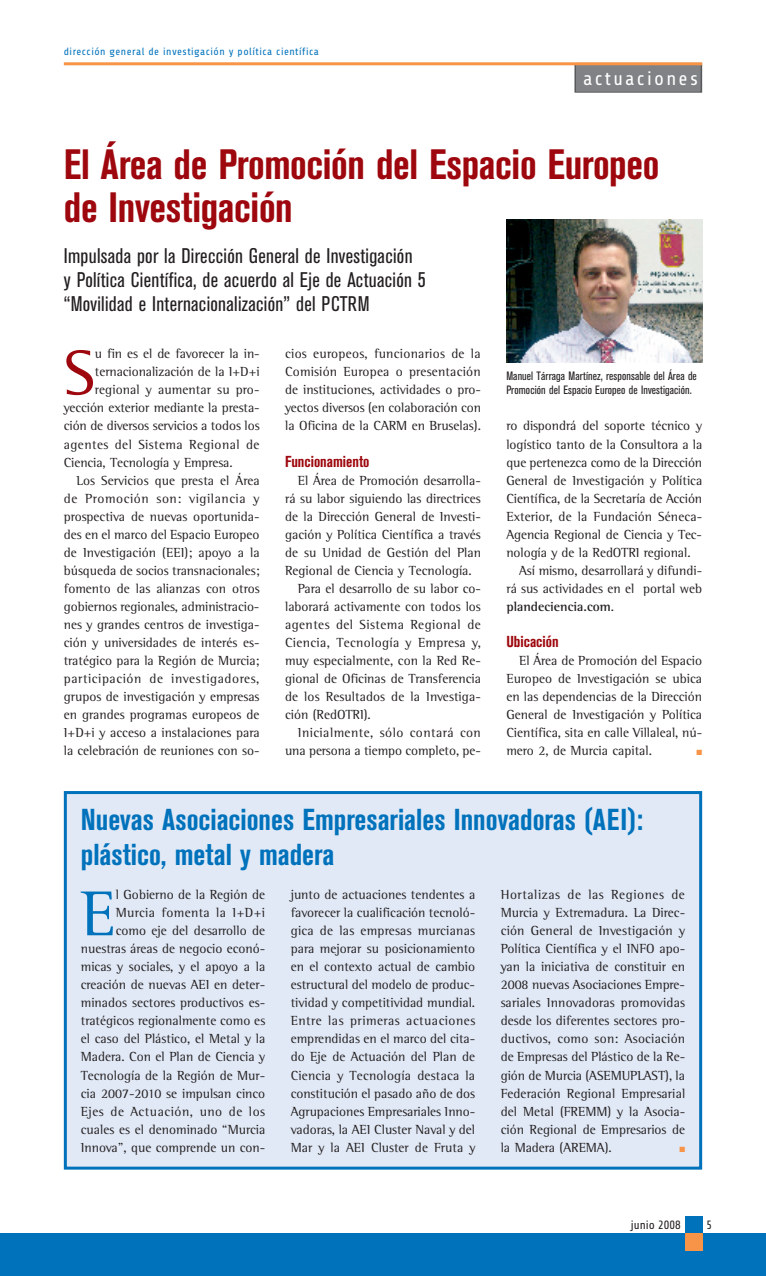
<style>
.page{position:relative;width:766px;height:1276px;background:#fff}
.page>*{position:absolute;margin:0;border:0;box-sizing:border-box;transform-origin:0 0}
.t1{font:64.95px "Rotis Semi Serif";color:#9d070d}
.t2{font:64.95px "Rotis Semi Serif";color:#0072bc}
.t3{font:700 condensed 42px/43.5px "Akzidenz Grotesk BE";letter-spacing:-.01em;color:#9d070d}
.t4{font:700 condensed 30px/34.5px "Akzidenz Grotesk BE";color:#0072bc}
.t5{font:condensed 21px/24px "Akzidenz Grotesk BE";letter-spacing:.015em;color:#231f20}
.t6{font:19.5px "Share";letter-spacing:.115em;color:#fff}
.t7{font:700 condensed 15.75px "Akzidenz Grotesk BE";color:#9d070d}
.t8{font:13.5px/18px "Rotis Semi Serif";color:#231f20;text-align:justify}
.t9{font:13.5px "Rotis Semi Serif";letter-spacing:.03em;color:#231f20}
.t10{font:13.5px "Rotis Semi Serif";letter-spacing:.04em;color:#231f20}
.t11{font:13.5px "Rotis Semi Serif";letter-spacing:.025em;color:#231f20}
.t12{font:700 13.5px "Rotis Semi Serif";color:#231f20}
.t13{font:condensed 12px/14.4px "Akzidenz Grotesk BE";letter-spacing:.01em;color:#231f20}
.t14{font:12px "Share";color:#231f20}
.t15{font:10.5px "Share";letter-spacing:.045em;color:#0072bc}
.t16{font:7.5px "Zapf Dingbats";color:#f79447}
.s1{font-weight:400}
</style>
<div class="page">
<div style="left:576px;top:64px;width:124px;height:27px;background:#808285"></div>
<div style="left:574px;top:63px;width:128px;height:30px;border:2px solid #57585a"></div>
<hr style="left:64px;top:62px;width:638px;height:3px;background:#f79447">
<div style="left:0;top:1233px;width:765px;height:43px;background:#0072bc"></div>
<div style="left:685px;top:1216px;width:17px;height:17px;background:#0072bc"></div>
<div style="left:685px;top:1233px;width:17px;height:17px;background:#f79447"></div>
<div style="left:65px;top:792px;width:635px;height:376px;background:#e1e9f6"></div>
<div style="left:64px;top:791px;width:638px;height:378px;border:3px solid #0072bc"></div>
<img style="left:506px;top:219px;width:196px;height:144px">
<p class="t15" style="left:64px;top:46px;width:256px">dirección general de investigación y política científica</p>
<h3 class="t6" style="left:583px;top:68px;width:116px">actuaciones</h3>
<h2 class="t3" style="left:64px;top:146px;width:597px">El Área de Promoción del Espacio Europeo de Investigación</h2>
<h3 class="t5" style="left:64px;top:245px;width:363px">Impulsada por la Dirección General de Investigación<br>y Política Científica, de acuerdo al Eje de Actuación 5 “Movilidad e Internacionalización” del PCTRM</h3>
<h1 class="t1" style="left:64px;top:351px;width:33px">S</h1>
<p class="t8" style="left:95px;top:346px;width:166px">u fin es el de favorecer la in-</p>
<p class="t8" style="left:95px;top:364px;width:166px">ternacionalización de la I+D+i</p>
<p class="t8" style="left:95px;top:382px;width:166px">regional y aumentar su pro-</p>
<p class="t8" style="left:64px;top:400px;width:197px">yección exterior mediante la presta-</p>
<p class="t8" style="left:64px;top:418px;width:197px">ción de diversos servicios a todos los</p>
<p class="t9" style="left:64px;top:439px;width:197px">agentes del Sistema Regional de</p>
<p class="t8" style="left:64px;top:454px;width:170px">Ciencia, Tecnología y Empresa.</p>
<p class="t8" style="left:77px;top:472px;width:185px">Los Servicios que presta el Área</p>
<p class="t10" style="left:64px;top:493px;width:197px">de Promoción son: vigilancia y</p>
<p class="t8" style="left:64px;top:508px;width:197px">prospectiva de nuevas oportunida-</p>
<p class="t8" style="left:64px;top:526px;width:197px">des en el marco del Espacio Europeo</p>
<p class="t8" style="left:64px;top:544px;width:197px">de Investigación (EEI); apoyo a la</p>
<p class="t8" style="left:64px;top:562px;width:197px">búsqueda de socios transnacionales;</p>
<p class="t8" style="left:64px;top:580px;width:197px">fomento de las alianzas con otros</p>
<p class="t8" style="left:64px;top:598px;width:197px">gobiernos regionales, administracio-</p>
<p class="t8" style="left:64px;top:616px;width:197px">nes y grandes centros de investiga-</p>
<p class="t8" style="left:64px;top:634px;width:197px">ción y universidades de interés es-</p>
<p class="t8" style="left:64px;top:652px;width:197px">tratégico para la Región de Murcia;</p>
<p class="t10" style="left:64px;top:674px;width:197px">participación de investigadores,</p>
<p class="t8" style="left:64px;top:689px;width:197px">grupos de investigación y empresas</p>
<p class="t8" style="left:64px;top:707px;width:197px">en grandes programas europeos de</p>
<p class="t8" style="left:64px;top:725px;width:197px">I+D+i y acceso a instalaciones para</p>
<p class="t8" style="left:64px;top:743px;width:197px">la celebración de reuniones con so-</p>
<p class="t8" style="left:285px;top:346px;width:197px">cios europeos, funcionarios de la Comisión Europea o presentación de instituciones, actividades o pro&shy;yectos diversos (en colaboración con la Oficina de la CARM en Bruselas).</p>
<p class="t7" style="left:285px;top:455px;width:86px">Funcionamiento</p>
<p class="t8" style="left:298px;top:472px;width:184px">El Área de Promoción desarrolla-</p>
<p class="t8" style="left:285px;top:490px;width:197px">rá su labor siguiendo las directrices</p>
<p class="t8" style="left:285px;top:508px;width:197px">de la Dirección General de Investi-</p>
<p class="t8" style="left:285px;top:526px;width:197px">gación y Política Científica a través</p>
<p class="t8" style="left:285px;top:544px;width:197px">de su Unidad de Gestión del Plan</p>
<p class="t8" style="left:285px;top:562px;width:188px">Regional de Ciencia y Tecnología.</p>
<p class="t8" style="left:298px;top:580px;width:184px">Para el desarrollo de su labor co-</p>
<p class="t8" style="left:285px;top:598px;width:197px">laborará activamente con todos los</p>
<p class="t9" style="left:285px;top:620px;width:197px">agentes del Sistema Regional de</p>
<p class="t11" style="left:285px;top:638px;width:197px">Ciencia, Tecnología y Empresa y,</p>
<p class="t8" style="left:285px;top:652px;width:197px">muy especialmente, con la Red Re-</p>
<p class="t8" style="left:285px;top:670px;width:197px">gional de Oficinas de Transferencia</p>
<p class="t8" style="left:285px;top:689px;width:197px">de los Resultados de la Investiga-</p>
<p class="t8" style="left:285px;top:707px;width:87px">ción (RedOTRI).</p>
<p class="t9" style="left:298px;top:728px;width:184px">Inicialmente, sólo contará con</p>
<p class="t8" style="left:285px;top:743px;width:197px">una persona a tiempo completo, pe-</p>
<p class="t13" style="left:506px;top:369px;width:192px">Manuel Tárraga Martínez, responsable del Área de<br>Promoción del Espacio Europeo de Investigación.</p>
<p class="t8" style="left:506px;top:418px;width:197px">ro dispondrá del soporte técnico y</p>
<p class="t8" style="left:506px;top:436px;width:197px">logístico tanto de la Consultora a la</p>
<p class="t8" style="left:506px;top:454px;width:197px">que pertenezca como de la Dirección</p>
<p class="t8" style="left:506px;top:472px;width:197px">General de Investigación y Política</p>
<p class="t8" style="left:506px;top:490px;width:197px">Científica, de la Secretaría de Acción</p>
<p class="t8" style="left:506px;top:508px;width:197px">Exterior, de la Fundación Séneca-</p>
<p class="t8" style="left:506px;top:526px;width:197px">Agencia Regional de Ciencia y Tec-</p>
<p class="t8" style="left:506px;top:544px;width:186px">nología y de la RedOTRI regional.</p>
<p class="t8" style="left:519px;top:562px;width:184px">Así mismo, desarrollará y difundi-</p>
<p class="t8" style="left:506px;top:580px;width:197px">rá sus actividades en el portal web</p>
<p class="t12" style="left:506px;top:601px;width:109px">plandeciencia.com<span class="s1">.</span></p>
<p class="t7" style="left:506px;top:635px;width:54px">Ubicación</p>
<p class="t8" style="left:506px;top:652px;width:197px;text-indent:13px">El Área de Promoción del Espacio Europeo de Investigación se ubica en las dependencias de la Dirección General de Investigación y Política Científica, sita en calle Villaleal, nú&shy;mero 2, de Murcia capital.</p>
<p class="t16" style="left:696px;top:748px;width:7px">■</p>
<h3 class="t4" style="left:81px;top:805px;width:563px">Nuevas Asociaciones Empresariales Innovadoras (AEI): plástico, metal y madera</h3>
<p class="t8" style="left:81px;top:887px;width:186px;text-align:right">l Gobierno de la Región de<br>Murcia fomenta la I+D+i<br>como eje del desarrollo de nuestras áreas de negocio econó&shy;micas y sociales, y el apoyo a la creación de nuevas AEI en deter&shy;minados sectores productivos es&shy;tratégicos regionalmente como es el caso del Plástico, el Metal y la<br>Madera. Con el Plan de Ciencia y<br>Tecnología de la Región de Mur&shy;cia 2007-2010 se impulsan cinco<br>Ejes de Actuación, uno de los cuales es el denominado “Murcia<br>Innova”, que comprende un con-</p>
<p class="t8" style="left:291px;top:887px;width:186px">junto de actuaciones tendentes a favorecer la cualificación tecnoló&shy;gica de las empresas murcianas para mejorar su posicionamiento en el contexto actual de cambio estructural del modelo de produc&shy;tividad y competitividad mundial.<br>Entre las primeras actuaciones emprendidas en el marco del cita&shy;do Eje de Actuación del Plan de Ciencia y Tecnología destaca la constitución el pasado año de dos Agrupaciones Empresariales Inno&shy;vadoras, la AEI Cluster Naval y del Mar y la AEI Cluster de Fruta y</p>
<p class="t8" style="left:500px;top:887px;width:186px">Hortalizas de las Regiones de Murcia y Extremadura. La Direc&shy;ción General de Investigación y Política Científica y el INFO apo&shy;yan la iniciativa de constituir en 2008 nuevas Asociaciones Empre&shy;sariales Innovadoras promovidas desde los diferentes sectores pro&shy;ductivos, como son: Asociación de Empresas del Plástico de la Re&shy;gión de Murcia (ASEMUPLAST), la Federación Regional Empresarial del Metal (FREMM) y la Asocia&shy;ción Regional de Empresarios de la Madera (AREMA).</p>
<h1 class="t2" style="left:81px;top:891px;width:36px">E</h1>
<p class="t16" style="left:679px;top:1144px;width:7px">■</p>
<p class="t14" style="left:630px;top:1218px;width:51px">junio 2008</p>
<p class="t14" style="left:706px;top:1218px;width:7px">5</p>
</div>
